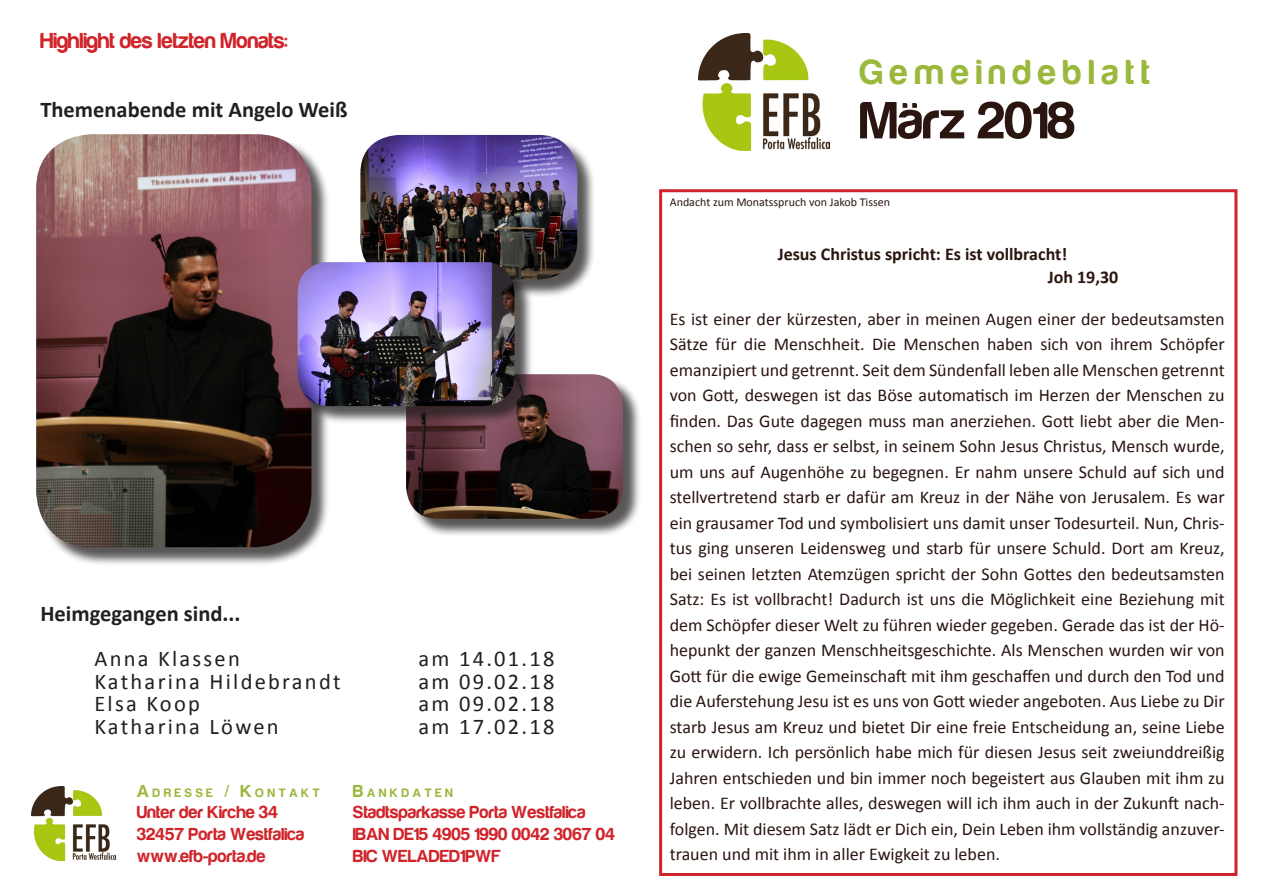
<style>
.page{position:relative;width:1263px;height:893px;background:#fff}
.page>*{position:absolute;margin:0;border:0;box-sizing:border-box;transform-origin:0 0}
.t1{font:54px "Harabara";letter-spacing:.005em;color:#2a1510}
.t2{font:36px "Harabara";letter-spacing:.2em;color:#9ab83b}
.t3{font:22.5px "Calibri";letter-spacing:.1em;color:#231f20}
.t4{font:700 22.5px "Calibri";color:#231f20}
.t5{font:22.5px "Harabara";color:#d1232a}
.t6{font:18px/25.5px "Calibri";color:#2a1510;text-align:justify}
.t7{font:18px "Harabara";letter-spacing:.01em;color:#d1232a}
.t8{font:700 18px "Calibri";color:#2a1510}
.t9{font:12.6px "Harabara";letter-spacing:.285em;color:#9ab83b}
.t10{font:12px "Calibri";color:#2a1510}
.s1{font-size:18px}
</style>
<div class="page">
<img style="left:698px;top:34px;width:132px;height:116px">
<div style="left:659px;top:189px;width:578px;height:687px;border:3px solid #d1232a"></div>
<img style="left:32px;top:787px;width:84px;height:74px">
<div style="left:408px;top:376px;width:234px;height:161px;background:#231f20;opacity:.75"></div>
<img style="left:406px;top:374px;width:217px;height:145px">
<div style="left:363px;top:137px;width:233px;height:161px;background:#231f20;opacity:.75"></div>
<img style="left:360px;top:135px;width:217px;height:144px">
<div style="left:38px;top:136px;width:292px;height:430px;background:#231f20;opacity:.75"></div>
<img style="left:36px;top:134px;width:275px;height:413px">
<div style="left:300px;top:264px;width:233px;height:161px;background:#231f20;opacity:.75"></div>
<img style="left:298px;top:262px;width:216px;height:144px">
<p class="t5" style="left:40px;top:29px;width:248px">Highlight des letzten Monats:</p>
<p class="t4" style="left:40px;top:95px;width:309px">Themenabende mit Angelo Weiß</p>
<p class="t4" style="left:40px;top:599px;width:202px">Heimgegangen sind...</p>
<p class="t3" style="left:94px;top:645px;width:147px">Anna Klassen</p>
<p class="t3" style="left:418px;top:645px;width:138px">am 14.01.18</p>
<p class="t3" style="left:94px;top:667px;width:248px">Katharina Hildebrandt</p>
<p class="t3" style="left:418px;top:667px;width:138px">am 09.02.18</p>
<p class="t3" style="left:94px;top:690px;width:107px">Elsa Koop</p>
<p class="t3" style="left:418px;top:690px;width:138px">am 09.02.18</p>
<p class="t3" style="left:94px;top:712px;width:186px">Katharina Löwen</p>
<p class="t3" style="left:418px;top:712px;width:138px">am 17.02.18</p>
<p class="t9" style="left:137px;top:786px;width:184px"><span class="s1">A</span>DRESSE <span class="s1">/ K</span>ONTAK T</p>
<p class="t9" style="left:353px;top:786px;width:101px"><span class="s1">B</span>ANKDATEN</p>
<p class="t7" style="left:137px;top:803px;width:142px">Unter der Kirche 34</p>
<p class="t7" style="left:353px;top:803px;width:234px">Stadtsparkasse Porta Westfalica</p>
<p class="t7" style="left:137px;top:824px;width:169px">32457 Porta Westfalica</p>
<p class="t7" style="left:353px;top:824px;width:263px">IBAN DE15 4905 1990 0042 3067 04</p>
<p class="t7" style="left:137px;top:846px;width:130px">www.efb-porta.de</p>
<p class="t7" style="left:353px;top:846px;width:149px">BIC WELADED1PWF</p>
<p class="t2" style="left:860px;top:54px;width:291px">Gemeindeblatt</p>
<p class="t1" style="left:860px;top:92px;width:217px">März 2018</p>
<p class="t10" style="left:670px;top:195px;width:222px">Andacht zum Monatsspruch von Jakob Tissen</p>
<p class="t8" style="left:778px;top:243px;width:291px">Jesus Christus spricht: Es ist vollbracht!</p>
<p class="t8" style="left:1048px;top:265px;width:72px">Joh 19,30</p>
<p class="t6" style="left:670px;top:306px;width:556px">Es ist einer der kürzesten, aber in meinen Augen einer der bedeutsamsten Sätze für die Menschheit. Die Menschen haben sich von ihrem Schöpfer emanzipiert und getrennt. Seit dem Sündenfall leben alle Menschen getrennt von Gott, deswegen ist das Böse automatisch im Herzen der Menschen zu finden. Das Gute dagegen muss man anerziehen. Gott liebt aber die Men&shy;schen so sehr, dass er selbst, in seinem Sohn Jesus Christus, Mensch wurde, um uns auf Augenhöhe zu begegnen. Er nahm unsere Schuld auf sich und stellvertretend starb er dafür am Kreuz in der Nähe von Jerusalem. Es war ein grausamer Tod und symbolisiert uns damit unser Todesurteil. Nun, Chris&shy;tus ging unseren Leidensweg und starb für unsere Schuld. Dort am Kreuz, bei seinen letzten Atemzügen spricht der Sohn Gottes den bedeutsamsten Satz: Es ist vollbracht! Dadurch ist uns die Möglichkeit eine Beziehung mit dem Schöpfer dieser Welt zu führen wieder gegeben. Gerade das ist der Hö&shy;hepunkt der ganzen Menschheitsgeschichte. Als Menschen wurden wir von Gott für die ewige Gemeinschaft mit ihm geschaffen und durch den Tod und die Auferstehung Jesu ist es uns von Gott wieder angeboten. Aus Liebe zu Dir starb Jesus am Kreuz und bietet Dir eine freie Entscheidung an, seine Liebe zu erwidern. Ich persönlich habe mich für diesen Jesus seit zweiunddreißig Jahren entschieden und bin immer noch begeistert aus Glauben mit ihm zu leben. Er vollbrachte alles, deswegen will ich ihm auch in der Zukunft nach&shy;folgen. Mit diesem Satz lädt er Dich ein, Dein Leben ihm vollständig anzuver&shy;trauen und mit ihm in aller Ewigkeit zu leben.</p>
</div>
